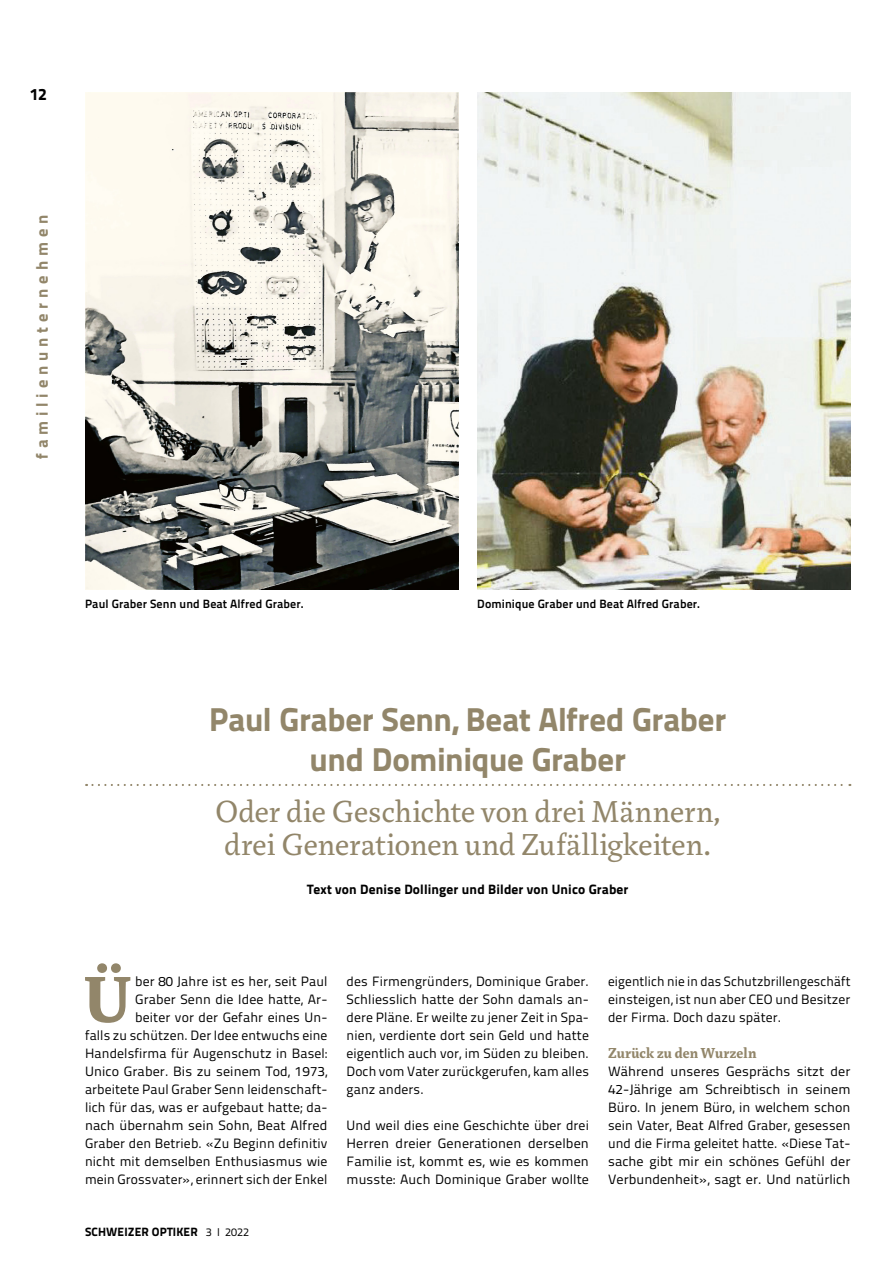
<style>
.page{position:relative;width:893px;height:1263px;background:#fff}
.page>*{position:absolute;margin:0;border:0;box-sizing:border-box;transform-origin:0 0}
.t1{font:700 70.2px "Marat Pro";color:#92866a}
.t2{font:33px/33px "Marat Pro";color:#92866a}
.t3{font:33px/40.5px "Titillium Text 25 L 999 wt";letter-spacing:-.01em;color:#92866a;text-align:center}
.t4{font:16.5px "Titillium Text 25 L 999 wt";letter-spacing:.295em;color:#92866a}
.t5{font:16.5px "Titillium Text 25 L 999 wt";color:#000}
.t6{font:700 15.75px "Marat Pro";letter-spacing:.02em;color:#92866a}
.t7{font:13.5px/18px "Titillium Text 25 L 400 wt";letter-spacing:.01em;color:#000;text-align:justify}
.t8{font:13.5px/18px "Titillium Text 25 L 400 wt";letter-spacing:.01em;color:#000;text-align:justify;scale:1.04 1}
.t9{font:13.5px "Titillium Text 25 L 999 wt";letter-spacing:.01em;color:#000}
.t10{font:12px "Titillium Text 25 L 800 wt";letter-spacing:.01em;color:#000}
.t11{font:12px "Titillium Text 25 L 999 wt";letter-spacing:.01em;color:#000}
.s1{font-family:"Titillium Text 25 L 400 wt";font-size:11.25px}
</style>
<div class="page">
<svg style="left:86px;top:784px;width:764px;height:2px"></svg>
<img style="left:85px;top:93px;width:373px;height:496px">
<img style="left:477px;top:93px;width:373px;height:496px">
<p class="t5" style="left:30px;top:81px;width:18px">12</p>
<p class="t4" style="left:29px;top:459px;width:246px;rotate:-90deg">familienunternehmen</p>
<p class="t10" style="left:85px;top:594px;width:220px">Paul Graber Senn und Beat Alfred Graber.</p>
<p class="t10" style="left:477px;top:594px;width:224px">Dominique Graber und Beat Alfred Graber.</p>
<h2 class="t3" style="left:209px;top:697px;width:519px">Paul Graber Senn, Beat Alfred Graber und Dominique Graber</h2>
<h2 class="t2" style="left:215px;top:796px;width:507px">Oder die Geschichte von drei Männern, drei Generationen und Zufälligkeiten.</h2>
<p class="t9" style="left:307px;top:879px;width:323px">Text von Denise Dollinger und Bilder von Unico Graber</p>
<h1 class="t1" style="left:84px;top:958px;width:47px">Ü</h1>
<p class="t7" style="left:85px;top:971px;width:244px;text-align:right">ber 80 Jahre ist es her, seit Paul<br>Graber Senn die Idee hatte, Ar-<br>beiter vor der Gefahr eines Un-<br>falls zu schützen. Der Idee entwuchs eine Handelsfirma für Augenschutz in Basel:<br>Unico Graber. Bis zu seinem Tod, 1973, arbeitete Paul Graber Senn leidenschaft&shy;lich für das, was er aufgebaut hatte; da&shy;nach übernahm sein Sohn, Beat Alfred Graber den Betrieb. «Zu Beginn definitiv nicht mit demselben Enthusiasmus wie mein Grossvater», erinnert sich der Enkel</p>
<p class="t7" style="left:347px;top:971px;width:244px">des Firmengründers, Dominique Graber.<br>Schliesslich hatte der Sohn damals an&shy;dere Pläne. Er weilte zu jener Zeit in Spa&shy;nien, verdiente dort sein Geld und hatte eigentlich auch vor, im Süden zu bleiben.<br>Doch vom Vater zurückgerufen, kam alles ganz anders.</p>
<p class="t7" style="left:347px;top:1115px;width:244px">Und weil dies eine Geschichte über drei Herren dreier Generationen derselben Familie ist, kommt es, wie es kommen musste: Auch Dominique Graber wollte</p>
<p class="t11" style="left:85px;top:1222px;width:165px">SCHWEIZER OPTIKER <span class="s1">3 I 2022</span></p>
<p class="t7" style="left:608px;top:971px;width:244px">eigentlich nie in das Schutzbrillengeschäft einsteigen, ist nun aber CEO und Besitzer der Firma. Doch dazu später.</p>
<p class="t6" style="left:608px;top:1043px;width:150px">Zurück zu den Wurzeln</p>
<p class="t8" style="left:608px;top:1061px;width:235px">Während unseres Gesprächs sitzt der 42-Jährige am Schreibtisch in seinem Büro. In jenem Büro, in welchem schon sein Vater, Beat Alfred Graber, gesessen und die Firma geleitet hatte. «Diese Tat&shy;sache gibt mir ein schönes Gefühl der Verbundenheit», sagt er. Und natürlich</p>
</div>
